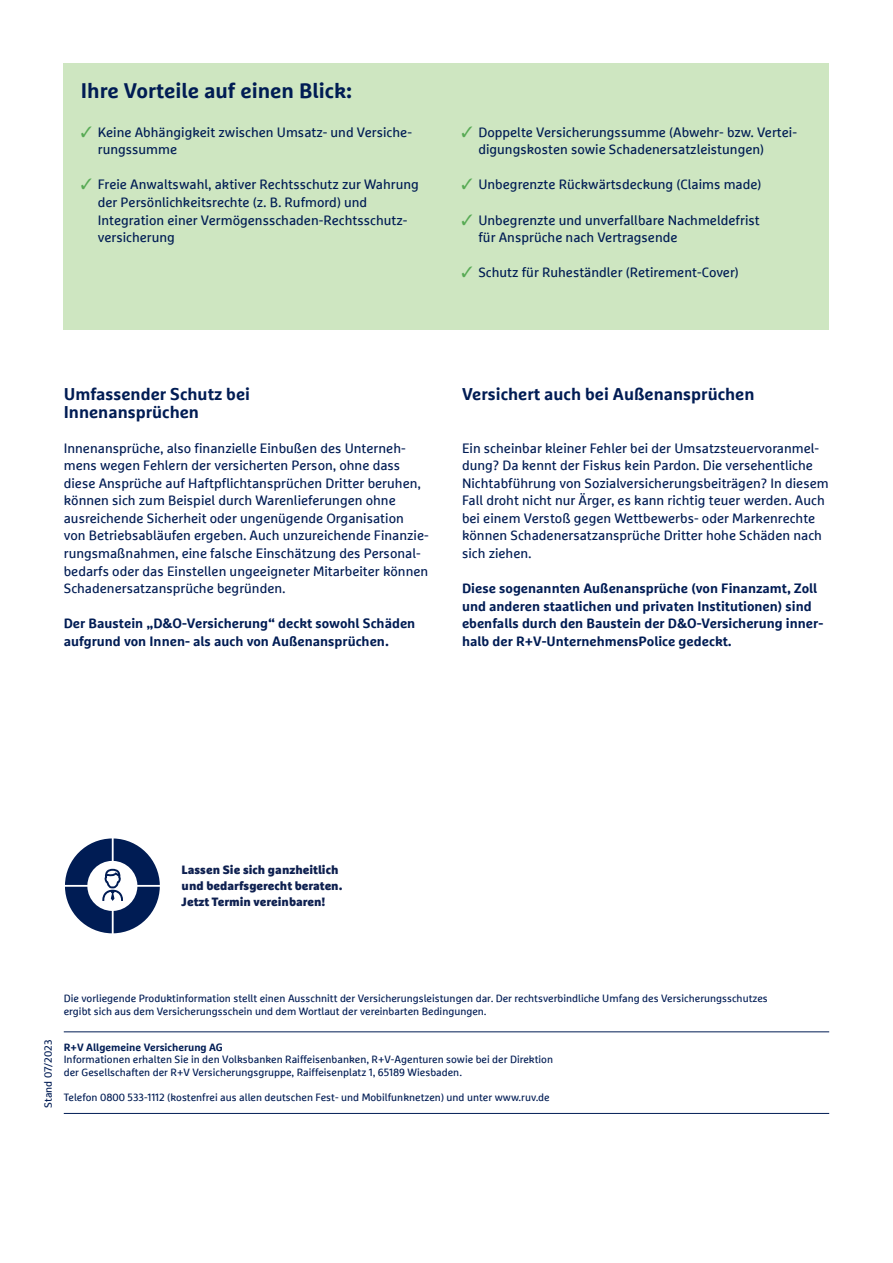
<style>
.page{position:relative;width:893px;height:1263px;background:#fff}
.page>*{position:absolute;margin:0;border:0;box-sizing:border-box;transform-origin:0 0}
.t1{font:700 21px "Marselisfor Ru V";color:#001c54}
.t2{font:700 16.95px/17.5px "Marselisfor Ru V";color:#001c54}
.t3{font:13.5px/17.5px "Marselisfor Ru V";color:#001c54}
.t4{font:700 13.5px/17.5px "Marselisfor Ru V";color:#001c54}
.t5{font:900 12px/15.6px "Marselisfor Ru V";color:#0e2050}
.t6{font:10.5px/12.6px "Marselisfor Ru V";color:#001c54}
.t7{font:700 10.5px "Marselisfor Ru V";color:#001c54}
.s1{color:#57aa54}
</style>
<div class="page">
<div style="left:64px;top:64px;width:765px;height:266px;background:#cee6c1"></div>
<hr style="left:64px;top:1113px;width:765px;height:1px;background:#001c54">
<hr style="left:64px;top:1031px;width:765px;height:1px;background:#001c54">
<svg style="left:65px;top:838px;width:95px;height:95px"></svg>
<h1 class="t1" style="left:81px;top:77px;width:273px">Ihre Vorteile auf einen Blick:</h1>
<p class="t3" style="left:98px;top:123px;width:316px;text-indent:-17px"><span class="s1">✓</span> Keine Abhängigkeit zwischen Umsatz- und Versiche&shy;rungssumme</p>
<p class="t3" style="left:98px;top:176px;width:323px;text-indent:-17px"><span class="s1">✓</span> Freie Anwaltswahl, aktiver Rechtsschutz zur Wahrung der Persönlichkeitsrechte (z. B. Rufmord) und Integration einer Vermögensschaden-Rechtsschutz&shy;versicherung</p>
<p class="t3" style="left:478px;top:123px;width:320px;text-indent:-17px"><span class="s1">✓</span> Doppelte Versicherungssumme (Abwehr- bzw. Vertei&shy;digungskosten sowie Schadenersatzleistungen)</p>
<p class="t3" style="left:461px;top:176px;width:302px"><span class="s1">✓</span> Unbegrenzte Rückwärtsdeckung (Claims made)</p>
<p class="t3" style="left:478px;top:211px;width:283px;text-indent:-17px"><span class="s1">✓</span> Unbegrenzte und unverfallbare Nachmeldefrist für Ansprüche nach Vertragsende</p>
<p class="t3" style="left:461px;top:263px;width:279px"><span class="s1">✓</span> Schutz für Ruheständler (Retirement-Cover)</p>
<p class="t2" style="left:64px;top:385px;width:188px">Umfassender Schutz bei<br>Innenansprüchen</p>
<p class="t3" style="left:64px;top:439px;width:366px">Innenansprüche, also finanzielle Einbußen des Unterneh&shy;mens wegen Fehlern der versicherten Person, ohne dass diese Ansprüche auf Haftpflichtansprüchen Dritter beruhen, können sich zum Beispiel durch Warenlieferungen ohne ausreichende Sicherheit oder ungenügende Organisation von Betriebsabläufen ergeben. Auch unzureichende Finanzie&shy;rungsmaßnahmen, eine falsche Einschätzung des Personal&shy;bedarfs oder das Einstellen ungeeigneter Mitarbeiter können Schadenersatzansprüche begründen.</p>
<p class="t4" style="left:64px;top:614px;width:353px">Der Baustein „D&amp;O-Versicherung“ deckt sowohl Schäden aufgrund von Innen- als auch von Außenansprüchen.</p>
<p class="t2" style="left:462px;top:385px;width:294px">Versichert auch bei Außenansprüchen</p>
<p class="t3" style="left:462px;top:439px;width:368px">Ein scheinbar kleiner Fehler bei der Umsatzsteuervoranmel&shy;dung? Da kennt der Fiskus kein Pardon. Die versehentliche Nichtabführung von Sozialversicherungsbeiträgen? In diesem Fall droht nicht nur Ärger, es kann richtig teuer werden. Auch bei einem Verstoß gegen Wettbewerbs- oder Markenrechte können Schadenersatzansprüche Dritter hohe Schäden nach sich ziehen.</p>
<p class="t4" style="left:462px;top:579px;width:363px">Diese sogenannten Außenansprüche (von Finanzamt, Zoll und anderen staatlichen und privaten Institutionen) sind ebenfalls durch den Baustein der D&amp;O-Versicherung inner&shy;halb der R+V-UnternehmensPolice gedeckt.</p>
<p class="t5" style="left:182px;top:862px;width:162px">Lassen Sie sich ganzheitlich und bedarfsgerecht beraten.<br>Jetzt Termin vereinbaren!</p>
<p class="t6" style="left:42px;top:1108px;width:70px;rotate:-90deg">Stand 07/2023</p>
<p class="t6" style="left:64px;top:992px;width:706px">Die vorliegende Produktinformation stellt einen Ausschnitt der Versicherungsleistungen dar. Der rechtsverbindliche Umfang des Versicherungsschutzes ergibt sich aus dem Versicherungsschein und dem Wortlaut der vereinbarten Bedingungen.</p>
<p class="t7" style="left:64px;top:1041px;width:161px">R+V Allgemeine Versicherung AG</p>
<p class="t6" style="left:64px;top:1053px;width:491px">Informationen erhalten Sie in den Volksbanken Raiffeisenbanken, R+V-Agenturen sowie bei der Direktion der Gesellschaften der R+V Versicherungsgruppe, Raiffeisenplatz 1, 65189 Wiesbaden.</p>
<p class="t6" style="left:64px;top:1091px;width:487px">Telefon 0800 533-1112 (kostenfrei aus allen deutschen Fest- und Mobilfunknetzen) und unter www.ruv.de</p>
</div>
